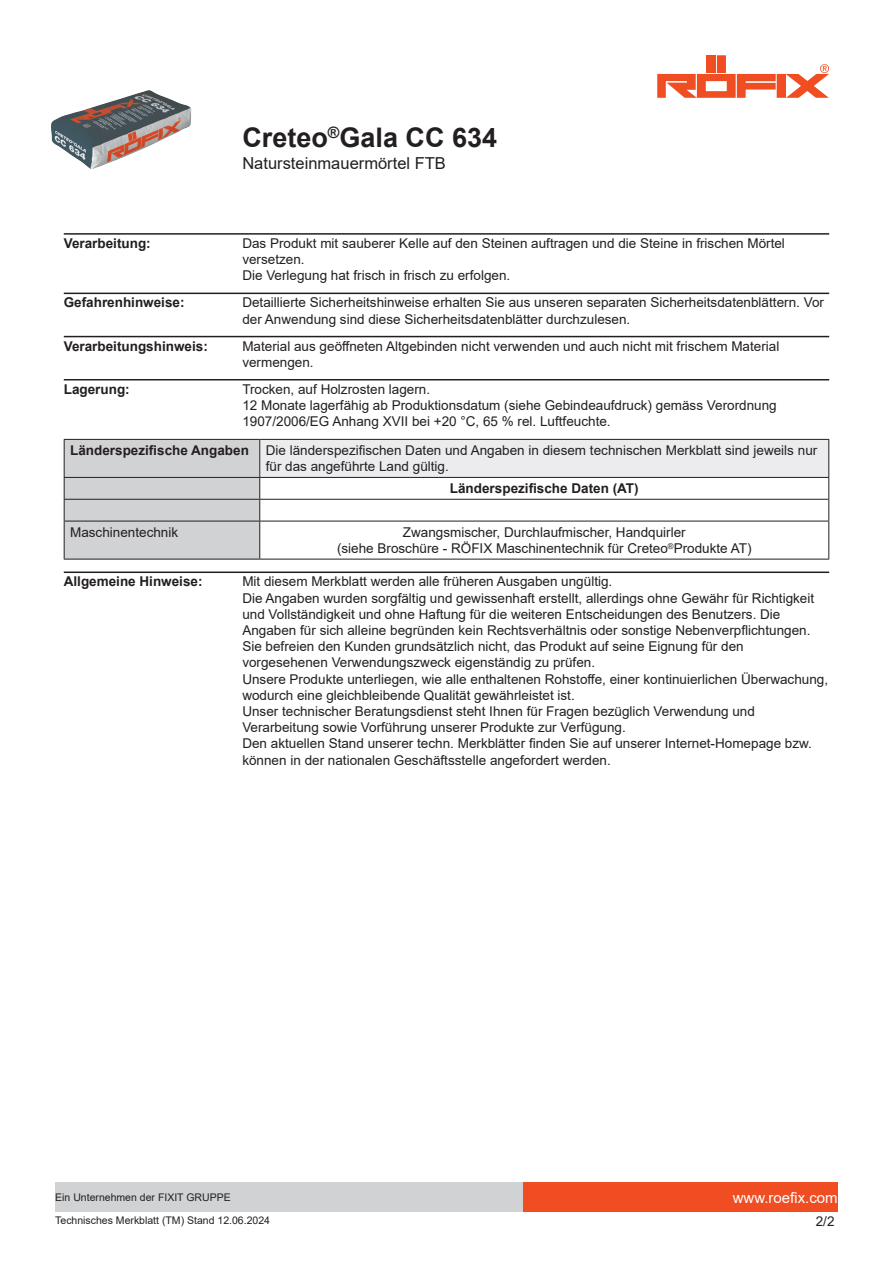
<style>
.page{position:relative;width:893px;height:1263px;background:#fff}
.page>*{position:absolute;margin:0;border:0;box-sizing:border-box;transform-origin:0 0}
.t1{font:700 27px "Arial";color:#231f20}
.t2{font:16.5px "Arial";color:#231f20}
.t3{font:15px "Arial";color:#fff}
.t4{font:13.5px/16.2px "Arial";color:#231f20}
.t5{font:700 13.5px "Arial";color:#231f20}
.t6{font:10.5px "Arial";color:#231f20}
.s1{font-weight:700}
</style>
<div class="page">
<img style="left:51px;top:90px;width:140px;height:79px">
<div style="left:717px;top:55px;width:9px;height:18px;background:#f04d22"></div>
<div style="left:707px;top:55px;width:9px;height:18px;background:#f04d22"></div>
<svg style="left:657px;top:64px;width:172px;height:34px"></svg>
<div style="left:523px;top:1182px;width:315px;height:30px;background:#f04d22"></div>
<div style="left:55px;top:1182px;width:468px;height:30px;background:#d1d2d4"></div>
<hr style="left:64px;top:233px;width:765px;height:2px;background:#231f20">
<hr style="left:64px;top:293px;width:765px;height:1px;background:#231f20">
<hr style="left:64px;top:336px;width:765px;height:1px;background:#231f20">
<hr style="left:64px;top:379px;width:765px;height:1px;background:#231f20">
<div style="left:260px;top:439px;width:569px;height:38px;background:#ececee"></div>
<hr style="left:260px;top:439px;width:569px;height:1px;background:#231f20">
<hr style="left:828px;top:440px;width:1px;height:37px;background:#231f20">
<hr style="left:260px;top:477px;width:569px;height:1px;background:#231f20">
<hr style="left:260px;top:499px;width:569px;height:1px;background:#231f20">
<div style="left:64px;top:439px;width:196px;height:120px;background:#d1d2d4"></div>
<svg style="left:828px;top:478px;width:1px;height:43px"></svg>
<hr style="left:64px;top:521px;width:196px;height:1px;background:#231f20">
<hr style="left:64px;top:521px;width:1px;height:38px;background:#231f20">
<hr style="left:260px;top:521px;width:569px;height:1px;background:#231f20">
<hr style="left:259px;top:521px;width:1px;height:38px;background:#231f20">
<hr style="left:828px;top:521px;width:1px;height:38px;background:#231f20">
<hr style="left:64px;top:559px;width:196px;height:1px;background:#231f20">
<hr style="left:260px;top:559px;width:569px;height:1px;background:#231f20">
<hr style="left:64px;top:571px;width:765px;height:2px;background:#231f20">
<h1 class="t1" style="left:242px;top:119px;width:256px">Creteo<sup>®</sup>Gala CC 634</h1>
<p class="t2" style="left:242px;top:152px;width:205px">Natursteinmauermörtel FTB</p>
<p class="t5" style="left:64px;top:234px;width:89px">Verarbeitung:</p>
<p class="t4" style="left:242px;top:235px;width:544px">Das Produkt mit sauberer Kelle auf den Steinen auftragen und die Steine in frischen Mörtel versetzen.<br>Die Verlegung hat frisch in frisch zu erfolgen.</p>
<p class="t5" style="left:64px;top:293px;width:122px">Gefahrenhinweise:</p>
<p class="t4" style="left:242px;top:294px;width:583px">Detaillierte Sicherheitshinweise erhalten Sie aus unseren separaten Sicherheitsdatenblättern. Vor der Anwendung sind diese Sicherheitsdatenblätter durchzulesen.</p>
<p class="t5" style="left:64px;top:336px;width:146px">Verarbeitungshinweis:</p>
<p class="t4" style="left:242px;top:338px;width:538px">Material aus geöffneten Altgebinden nicht verwenden und auch nicht mit frischem Material vermengen.</p>
<p class="t5" style="left:64px;top:380px;width:68px">Lagerung:</p>
<p class="t4" style="left:242px;top:381px;width:536px">Trocken, auf Holzrosten lagern.<br>12 Monate lagerfähig ab Produktionsdatum (siehe Gebindeaufdruck) gemäss Verordnung<br>1907/2006/EG Anhang XVII bei +20 °C, 65 % rel. Luftfeuchte.</p>
<p class="t4" style="left:266px;top:442px;width:553px;text-indent:-196px"><span class="s1">Länderspezifische Angaben</span> Die länderspezifischen Daten und Angaben in diesem technischen Merkblatt sind jeweils nur für das angeführte Land gültig.</p>
<p class="t5" style="left:450px;top:479px;width:190px">Länderspezifische Daten (AT)</p>
<p class="t4" style="left:70px;top:524px;width:110px">Maschinentechnik</p>
<p class="t4" style="left:337px;top:524px;width:416px;text-align:center">Zwangsmischer, Durchlaufmischer, Handquirler<br>(siehe Broschüre - RÖFIX Maschinentechnik für Creteo<sup>®</sup>Produkte AT)</p>
<p class="t5" style="left:64px;top:572px;width:140px">Allgemeine Hinweise:</p>
<p class="t4" style="left:242px;top:573px;width:587px">Mit diesem Merkblatt werden alle früheren Ausgaben ungültig.<br>Die Angaben wurden sorgfältig und gewissenhaft erstellt, allerdings ohne Gewähr für Richtigkeit und Vollständigkeit und ohne Haftung für die weiteren Entscheidungen des Benutzers. Die Angaben für sich alleine begründen kein Rechtsverhältnis oder sonstige Nebenverpflichtungen.<br>Sie befreien den Kunden grundsätzlich nicht, das Produkt auf seine Eignung für den vorgesehenen Verwendungszweck eigenständig zu prüfen.<br>Unsere Produkte unterliegen, wie alle enthaltenen Rohstoffe, einer kontinuierlichen Überwachung, wodurch eine gleichbleibende Qualität gewährleistet ist.<br>Unser technischer Beratungsdienst steht Ihnen für Fragen bezüglich Verwendung und Verarbeitung sowie Vorführung unserer Produkte zur Verfügung.<br>Den aktuellen Stand unserer techn. Merkblätter finden Sie auf unserer Internet-Homepage bzw. können in der nationalen Geschäftsstelle angefordert werden.</p>
<p class="t6" style="left:55px;top:1190px;width:177px">Ein Unternehmen der FIXIT GRUPPE</p>
<p class="t3" style="left:733px;top:1187px;width:107px">www.roefix.com</p>
<p class="t6" style="left:55px;top:1213px;width:216px">Technisches Merkblatt (TM) Stand 12.06.2024</p>
<p class="t4" style="left:816px;top:1213px;width:20px">2/2</p>
</div>
